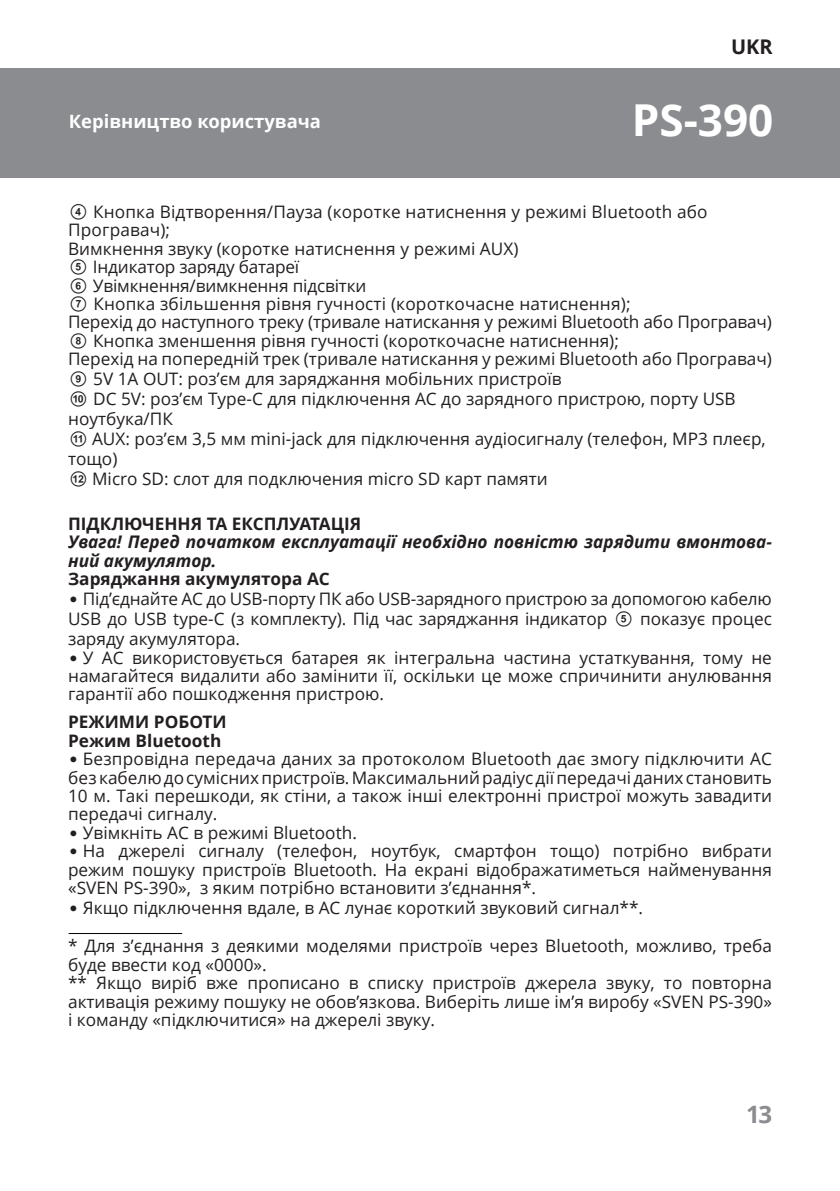
<style>
.page{position:relative;width:840px;height:1191px;background:#fff}
.page>*{position:absolute;margin:0;border:0;box-sizing:border-box;transform-origin:0 0}
.t1{font:700 44px "Open Sans";color:#fff}
.t2{font:700 24px "Open Sans";color:#8a8c8f}
.t3{font:700 20.4px "Open Sans";color:#231f20}
.t4{font:700 18.4px "Open Sans";color:#fff}
.t5{font:17.2px/19.2px "Open Sans";color:#231f20;text-align:justify}
.t6{font:italic 700 17.2px/18.4px "Open Sans";color:#231f20}
.t7{font:700 17.2px/18.4px "Open Sans";color:#231f20}
.s1{font-family:"SVEN"}
.s2{font-family:"Pragmatica";font-weight:700;font-size:16px}
</style>
<div class="page">
<div style="left:0;top:68px;width:839px;height:109px;background:#8a8c8f"></div>
<hr style="left:69px;top:932px;width:113px;height:2px;background:#000001">
<p class="t3" style="left:730px;top:32px;width:43px">UKR</p>
<p class="t4" style="left:69px;top:108px;width:253px">Керівництво користувача</p>
<h1 class="t1" style="left:631px;top:89px;width:143px">PS-390</h1>
<p class="t5" style="left:68px;top:202px;width:705px;text-align:left"><span class="s1">d</span> Кнопка Відтворення/Пауза (коротке натиснення у режимі Bluetooth або Програвач);<br>Вимкнення звуку (коротке натиснення у режимі AUX)<br><span class="s1">e</span> Індикатор заряду батареї<br><span class="s1">f</span> Увімкнення/вимкнення підсвітки<br><span class="s1">g</span> Кнопка збільшення рівня гучності (короткочасне натиснення);<br>Перехід до наступного треку (тривале натискання у режимі Bluetooth або Програвач) <span class="s1">h</span> Кнопка зменшення рівня гучності (короткочасне натиснення);<br>Перехід на попередній трек (тривале натискання у режимі Bluetooth або Програвач) <span class="s1">i</span> 5V 1A OUT: роз’єм для заряджання мобільних пристроїв<br><span class="s1">j</span> DC 5V: роз’єм Type-C для підключення АС до зарядного пристрою, порту USB ноутбука/ПК<br><span class="s1">k</span> AUX: роз’єм 3,5 мм mini-jack для підключення аудіосигналу (телефон, MP3 плеєр, тощо)<br><span class="s1">l</span> Micro SD: cлот для подключения micro SD карт памяти</p>
<p class="t7" style="left:68px;top:514px;width:294px">ПІДКЛЮЧЕННЯ ТА ЕКСПЛУАТАЦІЯ</p>
<p class="t6" style="left:68px;top:532px;width:704px">Увага! Перед початком експлуатації необхідно повністю зарядити вмонтова&shy;ний акумулятор.</p>
<p class="t7" style="left:68px;top:569px;width:263px">Заряджання акумулятора АС</p>
<p class="t5" style="left:68px;top:588px;width:705px"><span class="s2">•</span> Під’єднайте АС до USB-порту ПК або USB-зарядного пристрою за допомогою кабелю USB до USB type-C (з комплекту). Під час заряджання індикатор <span class="s1">e</span> показує процес заряду акумулятора.</p>
<p class="t5" style="left:68px;top:647px;width:705px"><span class="s2">•</span> У АС використовується батарея як інтегральна частина устаткування, тому не намагайтеся видалити або замінити її, оскільки це може спричинити анулювання гарантії або пошкодження пристрою.</p>
<p class="t7" style="left:68px;top:712px;width:160px">РЕЖИМИ РОБОТИ<br>Режим Bluetooth</p>
<p class="t5" style="left:68px;top:749px;width:705px"><span class="s2">•</span> Безпровідна передача даних за протоколом Bluetooth дає змогу підключити АС без кабелю до сумісних пристроїв. Максимальний радіус дії передачі даних становить 10 м. Такі перешкоди, як стіни, а також інші електронні пристрої можуть завадити передачі сигналу.</p>
<p class="t5" style="left:68px;top:822px;width:290px"><span class="s2">•</span> Увімкніть АС в режимі Bluetooth.</p>
<p class="t5" style="left:68px;top:841px;width:705px"><span class="s2">•</span> На джерелі сигналу (телефон, ноутбук, смартфон тощо) потрібно вибрати режим пошуку пристроїв Bluetooth. На екрані відображатиметься найменування «SVEN PS-390», з яким потрібно встановити з’єднання*.</p>
<p class="t5" style="left:68px;top:897px;width:576px"><span class="s2">•</span> Якщо підключення вдале, в АС лунає короткий звуковий сигнал**.</p>
<p class="t5" style="left:68px;top:936px;width:705px;text-align:left">* Для з’єднання з деякими моделями пристроїв через Bluetooth, можливо, треба буде ввести код «0000».<br>** Якщо виріб вже прописано в списку пристроїв джерела звуку, то повторна активація режиму пошуку не обов’язкова. Виберіть лише ім’я виробу «SVEN PS-390» і команду «підключитися» на джерелі звуку.</p>
<h2 class="t2" style="left:745px;top:1097px;width:28px">13</h2>
</div>
